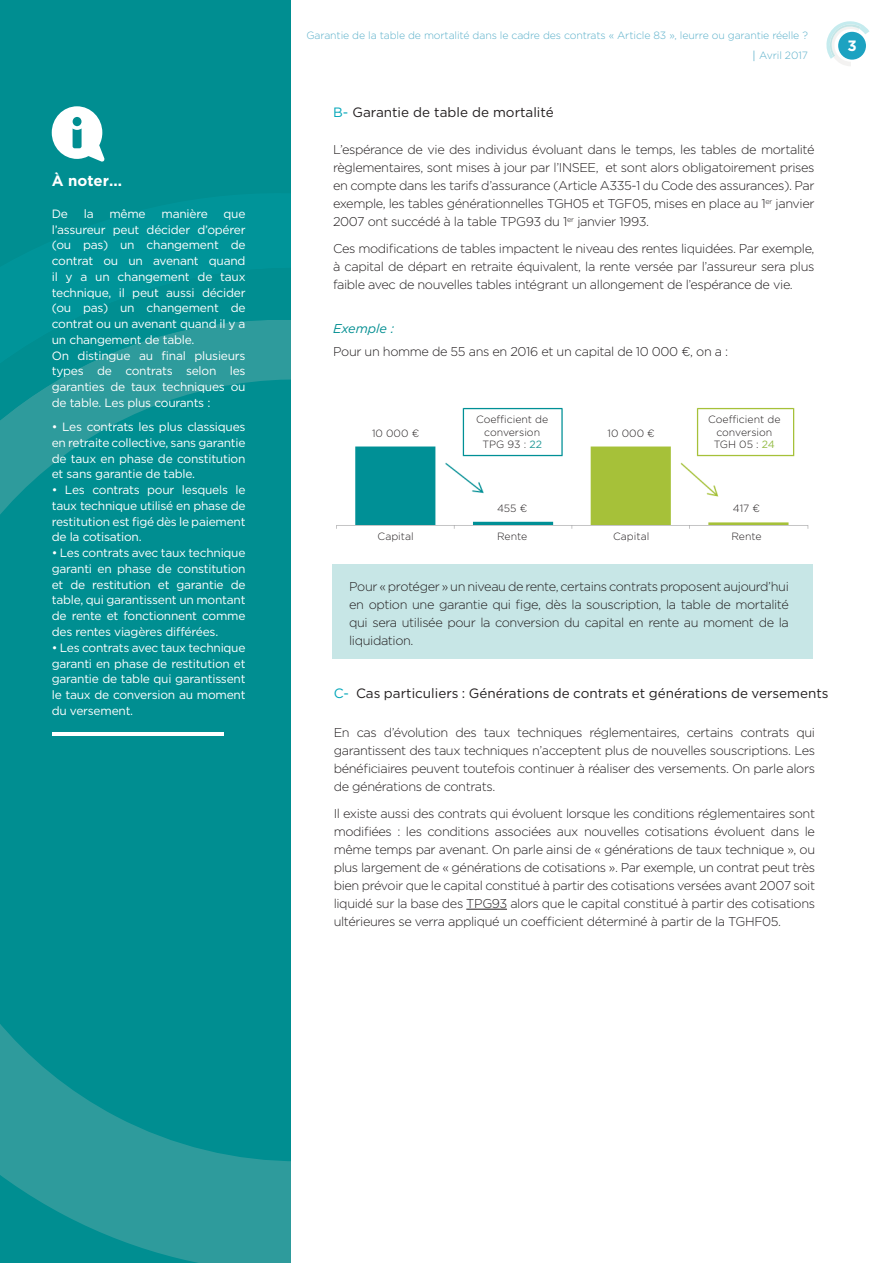
<style>
.page{position:relative;width:893px;height:1263px;background:#fff}
.page>*{position:absolute;margin:0;border:0;box-sizing:border-box;transform-origin:0 0}
.t1{font:700 15px "Gotham";color:#fff}
.t2{font:13.5px "Gotham";color:#231f20}
.t3{font:300 12.75px/18px "Gotham";letter-spacing:-.03em;color:#231f20;text-align:justify}
.t4{font:italic 12.75px "Gotham";color:#008e91}
.t5{font:12px/15.8px "Gotham";letter-spacing:-.02em;color:#fff;text-align:justify}
.t6{font:300 10.5px/12.6px "Gotham";color:#231f20;text-align:center}
.t7{font:300 10.5px/19.5px "Gotham";letter-spacing:-.01em;color:#5bb0ca;text-align:right}
.s1{color:#00a6b9}
.s2{font-weight:400;color:#269a99}
.s3{font-weight:400;color:#94bc45}
</style>
<div class="page">
<svg style="left:826px;top:21px;width:43px;height:45px"></svg>
<div style="left:332px;top:564px;width:481px;height:95px;background:#c7e6e6"></div>
<hr style="left:466px;top:909px;width:41px;height:1px;background:#231f20">
<div style="left:1px;top:0;width:290px;height:1263px;background:#008e91"></div>
<svg style="left:1px;top:1091px;width:290px;height:172px;fill:#2e9b9c"></svg>
<svg style="left:1px;top:1048px;width:73px;height:43px;fill:#2e9b9c"></svg>
<svg style="left:1px;top:320px;width:290px;height:728px"></svg>
<svg style="left:52px;top:106px;width:53px;height:56px"></svg>
<hr style="left:52px;top:732px;width:172px;height:4px;background:#fff">
<img style="left:336px;top:407px;width:473px;height:122px">
<div style="left:473px;top:415px;width:78px;height:39px;background:#fff"></div>
<div style="left:356px;top:428px;width:79px;height:12px;background:#fff"></div>
<div style="left:592px;top:428px;width:79px;height:12px;background:#fff"></div>
<div style="left:473px;top:503px;width:78px;height:12px;background:#fff"></div>
<div style="left:707px;top:503px;width:79px;height:12px;background:#fff"></div>
<div style="left:700px;top:415px;width:89px;height:39px;background:#fff"></div>
<p class="t1" style="left:52px;top:170px;width:72px">À noter...</p>
<p class="t5" style="left:52px;top:206px;width:18px">De</p>
<p class="t5" style="left:84px;top:206px;width:11px">la</p>
<p class="t5" style="left:109px;top:206px;width:38px">même</p>
<p class="t5" style="left:162px;top:206px;width:48px">manière</p>
<p class="t5" style="left:52px;top:206px;width:195px;text-indent:172px">que l’assureur peut décider d’opérer (ou pas) un changement de contrat ou un avenant quand il y a un changement de taux technique, il peut aussi décider (ou pas) un changement de contrat ou un avenant quand il y a un changement de table.</p>
<p class="t5" style="left:52px;top:347px;width:195px">On distingue au final plusieurs types de contrats selon les garanties de taux techniques ou de table. Les plus courants :</p>
<p class="t5" style="left:52px;top:419px;width:195px">• Les contrats les plus classiques en retraite collective, sans garantie de taux en phase de constitution et sans garantie de table.</p>
<p class="t5" style="left:52px;top:482px;width:195px">• Les contrats pour lesquels le taux technique utilisé en phase de restitution est figé dès le paiement de la cotisation.</p>
<p class="t5" style="left:52px;top:545px;width:195px">• Les contrats avec taux technique garanti en phase de constitution et de restitution et garantie de table, qui garantissent un montant de rente et fonctionnent comme des rentes viagères différées.</p>
<p class="t5" style="left:52px;top:639px;width:195px">• Les contrats avec taux technique garanti en phase de restitution et garantie de table qui garantissent le taux de conversion au moment du versement.</p>
<p class="t7" style="left:306px;top:25px;width:503px">Garantie de la table de mortalité dans le cadre des contrats « Article 83 », leurre ou garantie réelle ?<br>Avril 2017</p>
<p class="t1" style="left:847px;top:35px;width:11px">3</p>
<p class="t2" style="left:333px;top:104px;width:222px"><span class="s1">B-</span> Garantie de table de mortalité</p>
<p class="t3" style="left:333px;top:141px;width:483px">L’espérance de vie des individus évoluant dans le temps, les tables de mortalité règlementaires, sont mises à jour par l’INSEE, et sont alors obligatoirement prises en compte dans les tarifs d’assurance (Article A335-1 du Code des assurances). Par exemple, les tables générationnelles TGH05 et TGF05, mises en place au 1<sup>er</sup> janvier 2007 ont succédé à la table TPG93 du 1<sup>er</sup> janvier 1993.</p>
<p class="t3" style="left:333px;top:239px;width:483px">Ces modifications de tables impactent le niveau des rentes liquidées. Par exemple, à capital de départ en retraite équivalent, la rente versée par l’assureur sera plus faible avec de nouvelles tables intégrant un allongement de l’espérance de vie.</p>
<p class="t4" style="left:333px;top:321px;width:63px">Exemple :</p>
<p class="t3" style="left:333px;top:342px;width:397px">Pour un homme de 55 ans en 2016 et un capital de 10 000 €, on a :</p>
<p class="t6" style="left:476px;top:413px;width:74px">Coefficient de conversion</p>
<p class="t6" style="left:482px;top:438px;width:61px">TPG 93 : <span class="s2">22</span></p>
<p class="t6" style="left:372px;top:427px;width:49px">10 000 €</p>
<p class="t6" style="left:608px;top:427px;width:49px">10 000 €</p>
<p class="t6" style="left:708px;top:413px;width:74px">Coefficient de conversion</p>
<p class="t6" style="left:714px;top:438px;width:63px">TGH 05 : <span class="s3">24</span></p>
<p class="t6" style="left:497px;top:501px;width:32px">455 €</p>
<p class="t6" style="left:733px;top:501px;width:29px">417 €</p>
<p class="t6" style="left:378px;top:530px;width:38px">Capital</p>
<p class="t6" style="left:497px;top:530px;width:32px">Rente</p>
<p class="t6" style="left:613px;top:530px;width:38px">Capital</p>
<p class="t6" style="left:731px;top:530px;width:32px">Rente</p>
<p class="t3" style="left:349px;top:577px;width:441px">Pour « protéger » un niveau de rente, certains contrats proposent aujourd’hui en option une garantie qui fige, dès la souscription, la table de mortalité qui sera utilisée pour la conversion du capital en rente au moment de la liquidation.</p>
<p class="t2" style="left:334px;top:684px;width:496px"><span class="s1">C-</span> Cas particuliers : Générations de contrats et générations de versements</p>
<p class="t3" style="left:334px;top:723px;width:483px">En cas d’évolution des taux techniques réglementaires, certains contrats qui garantissent des taux techniques n’acceptent plus de nouvelles souscriptions. Les bénéficiaires peuvent toutefois continuer à réaliser des versements. On parle alors de générations de contrats.</p>
<p class="t3" style="left:334px;top:804px;width:483px">Il existe aussi des contrats qui évoluent lorsque les conditions réglementaires sont modifiées : les conditions associées aux nouvelles cotisations évoluent dans le même temps par avenant. On parle ainsi de « générations de taux technique », ou plus largement de « générations de cotisations ». Par exemple, un contrat peut très bien prévoir que le capital constitué à partir des cotisations versées avant 2007 soit liquidé sur la base des TPG93 alors que le capital constitué à partir des cotisations ultérieures se verra appliqué un coefficient déterminé à partir de la TGHF05.</p>
</div>
